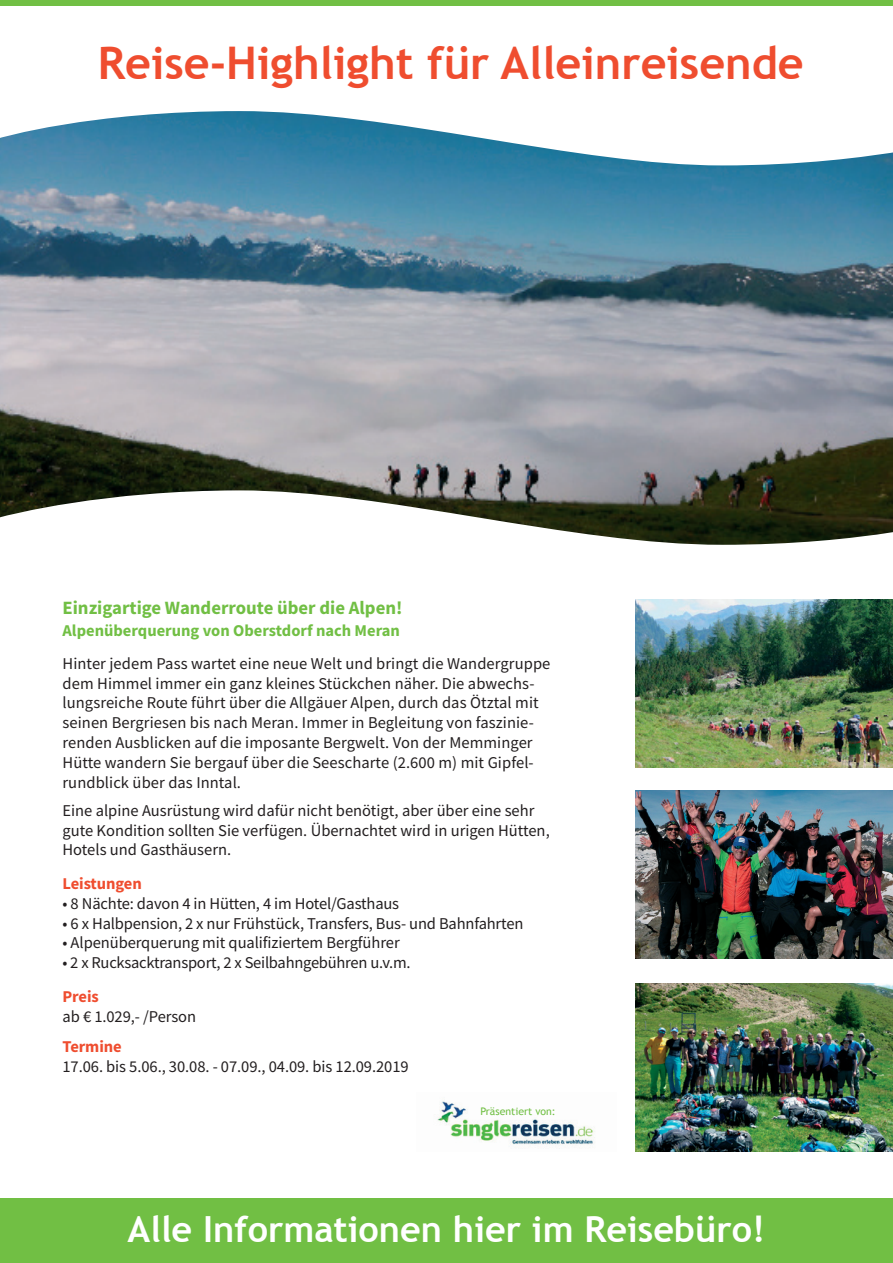
<style>
.page{position:relative;width:893px;height:1263px;background:#fff}
.page>*{position:absolute;margin:0;border:0;box-sizing:border-box;transform-origin:0 0}
.t1{font:700 45px "Trebuchet MS";color:#ef4d2f}
.t2{font:700 36px "Trebuchet MS";color:#fff}
.t3{font:700 18.75px "Source Sans Pro";color:#71bf44}
.t4{font:16.5px/19.8px "Source Sans Pro";color:#231f20}
.t5{font:700 16.5px "Source Sans Pro";color:#71bf44}
.t6{font:700 16.5px "Source Sans Pro";letter-spacing:-.005em;color:#ef4d2f}
.t7{font:10.5px "Trebuchet MS";color:#71bf44}
</style>
<div class="page">
<img style="left:0;top:165px;width:893px;height:325px">
<svg style="left:0;top:490px;width:893px;height:11px"></svg>
<svg style="left:0;top:501px;width:893px;height:44px"></svg>
<svg style="left:0;top:154px;width:893px;height:11px"></svg>
<svg style="left:0;top:111px;width:893px;height:43px"></svg>
<div style="left:0;top:1px;width:893px;height:5px;background:#71bf44"></div>
<img style="left:636px;top:600px;width:257px;height:167px">
<img style="left:636px;top:791px;width:257px;height:168px">
<div style="left:0;top:1198px;width:893px;height:65px;background:#71bf44"></div>
<img style="left:437px;top:1100px;width:158px;height:49px">
<img style="left:636px;top:983px;width:257px;height:168px">
<h1 class="t1" style="left:98px;top:35px;width:708px">Reise-Highlight für Alleinreisende</h1>
<p class="t3" style="left:63px;top:595px;width:342px">Einzigartige Wanderroute über die Alpen!</p>
<p class="t5" style="left:63px;top:619px;width:339px">Alpenüberquerung von Oberstdorf nach Meran</p>
<p class="t4" style="left:63px;top:653px;width:489px">Hinter jedem Pass wartet eine neue Welt und bringt die Wandergruppe dem Himmel immer ein ganz kleines Stückchen näher. Die abwechs&shy;lungsreiche Route führt über die Allgäuer Alpen, durch das Ötztal mit seinen Bergriesen bis nach Meran. Immer in Begleitung von faszinie&shy;renden Ausblicken auf die imposante Bergwelt. Von der Memminger Hütte wandern Sie bergauf über die Seescharte (2.600 m) mit Gipfel&shy;rundblick über das Inntal.</p>
<p class="t4" style="left:63px;top:800px;width:489px">Eine alpine Ausrüstung wird dafür nicht benötigt, aber über eine sehr gute Kondition sollten Sie verfügen. Übernachtet wird in urigen Hütten,<br>Hotels und Gasthäusern.</p>
<p class="t6" style="left:63px;top:872px;width:81px">Leistungen</p>
<p class="t4" style="left:63px;top:893px;width:338px">• 8 Nächte: davon 4 in Hütten, 4 im Hotel/Gasthaus</p>
<p class="t4" style="left:63px;top:913px;width:462px">• 6 x Halbpension, 2 x nur Frühstück, Transfers, Bus- und Bahnfahrten</p>
<p class="t4" style="left:63px;top:933px;width:339px">• Alpenüberquerung mit qualifiziertem Bergführer</p>
<p class="t4" style="left:63px;top:953px;width:350px">• 2 x Rucksacktransport, 2 x Seilbahngebühren u.v.m.</p>
<p class="t6" style="left:63px;top:985px;width:38px">Preis</p>
<p class="t4" style="left:63px;top:1007px;width:135px">ab € 1.029,- /Person</p>
<p class="t6" style="left:63px;top:1035px;width:61px">Termine</p>
<p class="t4" style="left:63px;top:1057px;width:348px">17.06. bis 5.06., 30.08. - 07.09., 04.09. bis 12.09.2019</p>
<p class="t7" style="left:480px;top:1105px;width:77px">Präsentiert von:</p>
<h2 class="t2" style="left:128px;top:1207px;width:639px">Alle Informationen hier im Reisebüro!</h2>
</div>
